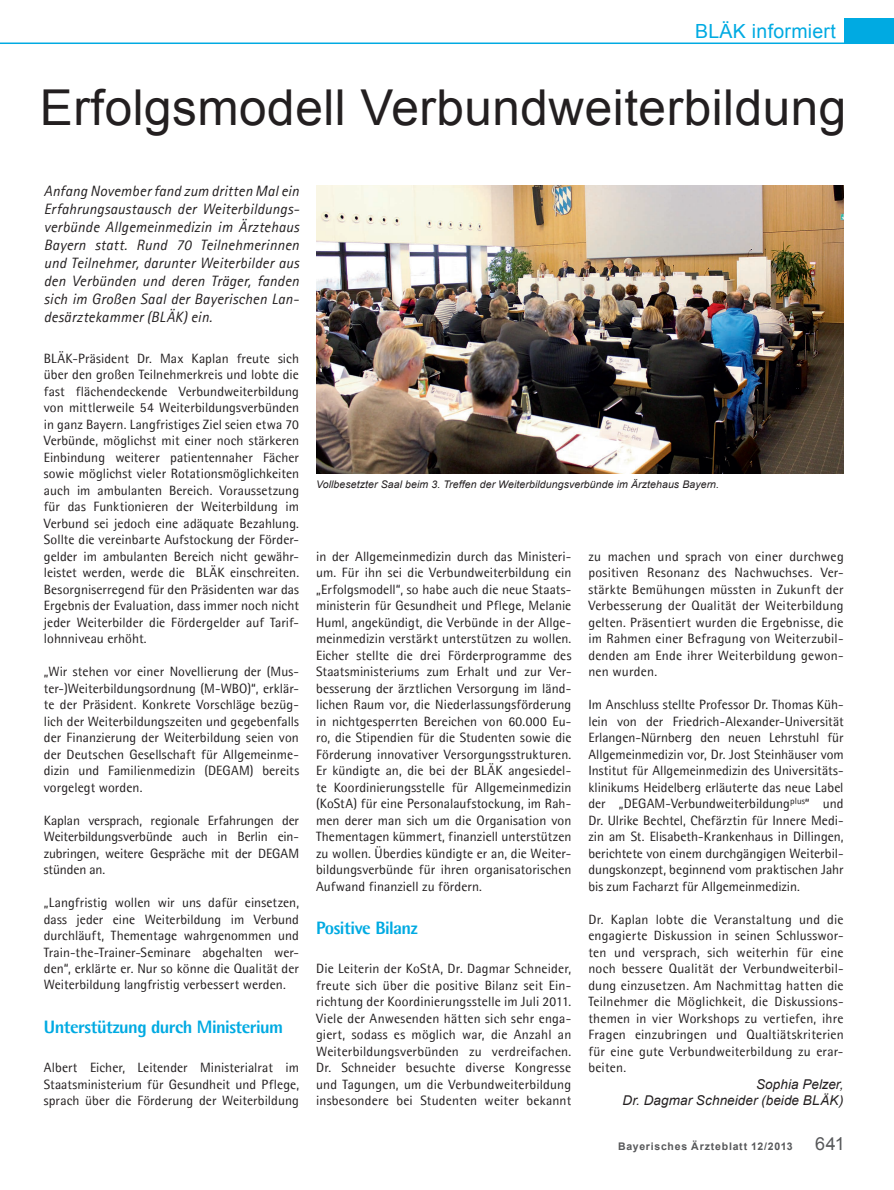
<style>
.page{position:relative;width:894px;height:1190px;background:#fff}
.page>*{position:absolute;margin:0;border:0;box-sizing:border-box;transform-origin:0 0}
.t1{font:49.5px "Arial";letter-spacing:.01em;color:#231f20}
.t2{font:19.5px "Arial";letter-spacing:.015em;color:#00aae2}
.t3{font:800 18px "Agfa Rotis Semisans";letter-spacing:-.03em;color:#00aae2}
.t4{font:italic 15px/18px "Agfa Rotis Sans Serif";letter-spacing:.015em;color:#231f20;text-align:justify}
.t5{font:13.5px/16.5px "Agfa Rotis Semisans";letter-spacing:.005em;color:#231f20;text-align:justify}
.t6{font:italic 13.5px/16.5px "Arial";letter-spacing:.005em;color:#231f20;text-align:right}
.t7{font:italic 10.5px "Arial";letter-spacing:.01em;color:#231f20}
.t8{font:700 10.5px "Arial";letter-spacing:.07em;color:#57585a}
.s1{font-weight:400;font-size:18px}
</style>
<div class="page">
<hr style="left:0;top:43px;width:893px;height:1px;background:#00aae2">
<div style="left:843px;top:18px;width:50px;height:26px;background:#00aae2"></div>
<img style="left:316px;top:186px;width:527px;height:288px">
<h2 class="t2" style="left:695px;top:18px;width:142px">BLÄK informiert</h2>
<h1 class="t1" style="left:40px;top:73px;width:807px">Erfolgsmodell Verbundweiterbildung</h1>
<p class="t4" style="left:44px;top:182px;width:257px">Anfang November fand zum dritten Mal ein Erfahrungsaustausch der Weiterbildungs&shy;verbünde Allgemeinmedizin im Ärztehaus Bayern statt. Rund 70 Teilnehmerinnen und Teilnehmer, darunter Weiterbilder aus den Verbünden und deren Träger, fanden sich im Großen Saal der Bayerischen Lan&shy;desärztekammer (BLÄK) ein.</p>
<p class="t5" style="left:44px;top:350px;width:257px">BLÄK-Präsident Dr. Max Kaplan freute sich über den großen Teilnehmerkreis und lobte die fast flächendeckende Verbundweiterbildung von mittlerweile 54 Weiterbildungsverbünden in ganz Bayern. Langfristiges Ziel seien etwa 70<br>Verbünde, möglichst mit einer noch stärkeren Einbindung weiterer patientennaher Fächer sowie möglichst vieler Rotationsmöglichkeiten auch im ambulanten Bereich. Voraussetzung für das Funktionieren der Weiterbildung im Verbund sei jedoch eine adäquate Bezahlung.<br>Sollte die vereinbarte Aufstockung der Förder&shy;gelder im ambulanten Bereich nicht gewähr&shy;leistet werden, werde die BLÄK einschreiten.<br>Besorgniserregend für den Präsidenten war das Ergebnis der Evaluation, dass immer noch nicht jeder Weiterbilder die Fördergelder auf Tarif&shy;lohnniveau erhöht.</p>
<p class="t5" style="left:44px;top:663px;width:257px">„Wir stehen vor einer Novellierung der (Mus&shy;ter-)Weiterbildungsordnung (M-WBO)“, erklär&shy;te der Präsident. Konkrete Vorschläge bezüg&shy;lich der Weiterbildungszeiten und gegebenfalls der Finanzierung der Weiterbildung seien von der Deutschen Gesellschaft für Allgemeinme&shy;dizin und Familienmedizin (DEGAM) bereits vorgelegt worden.</p>
<p class="t5" style="left:44px;top:812px;width:257px">Kaplan versprach, regionale Erfahrungen der Weiterbildungsverbünde auch in Berlin ein&shy;zubringen, weitere Gespräche mit der DEGAM stünden an.</p>
<p class="t5" style="left:44px;top:894px;width:257px">„Langfristig wollen wir uns dafür einsetzen, dass jeder eine Weiterbildung im Verbund durchläuft, Thementage wahrgenommen und Train-the-Trainer-Seminare abgehalten wer&shy;den“, erklärte er. Nur so könne die Qualität der Weiterbildung langfristig verbessert werden.</p>
<h3 class="t3" style="left:44px;top:1016px;width:241px">Unterstützung durch Ministerium</h3>
<p class="t5" style="left:44px;top:1059px;width:257px">Albert Eicher, Leitender Ministerialrat im Staatsministerium für Gesundheit und Pflege, sprach über die Förderung der Weiterbildung</p>
<p class="t7" style="left:316px;top:477px;width:404px">Vollbesetzter Saal beim 3. Treffen der Weiterbildungsverbünde im Ärztehaus Bayern.</p>
<p class="t5" style="left:316px;top:548px;width:257px">in der Allgemeinmedizin durch das Ministeri&shy;um. Für ihn sei die Verbundweiterbildung ein „Erfolgsmodell“, so habe auch die neue Staats&shy;ministerin für Gesundheit und Pflege, Melanie Huml, angekündigt, die Verbünde in der Allge&shy;meinmedizin verstärkt unterstützen zu wollen.<br>Eicher stellte die drei Förderprogramme des Staatsministeriums zum Erhalt und zur Ver&shy;besserung der ärztlichen Versorgung im länd&shy;lichen Raum vor, die Niederlassungsförderung in nichtgesperrten Bereichen von 60.000 Eu&shy;ro, die Stipendien für die Studenten sowie die Förderung innovativer Versorgungsstrukturen.<br>Er kündigte an, die bei der BLÄK angesiedel&shy;te Koordinierungsstelle für Allgemeinmedizin (KoStA) für eine Personalaufstockung, im Rah&shy;men derer man sich um die Organisation von Thementagen kümmert, finanziell unterstützen zu wollen. Überdies kündigte er an, die Weiter&shy;bildungsverbünde für ihren organisatorischen Aufwand finanziell zu fördern.</p>
<h3 class="t3" style="left:316px;top:917px;width:103px">Positive Bilanz</h3>
<p class="t5" style="left:316px;top:960px;width:257px">Die Leiterin der KoStA, Dr. Dagmar Schneider, freute sich über die positive Bilanz seit Ein&shy;richtung der Koordinierungsstelle im Juli 2011.<br>Viele der Anwesenden hätten sich sehr enga&shy;giert, sodass es möglich war, die Anzahl an Weiterbildungsverbünden zu verdreifachen.<br>Dr. Schneider besuchte diverse Kongresse und Tagungen, um die Verbundweiterbildung insbesondere bei Studenten weiter bekannt</p>
<p class="t5" style="left:588px;top:548px;width:257px">zu machen und sprach von einer durchweg positiven Resonanz des Nachwuchses. Ver&shy;stärkte Bemühungen müssten in Zukunft der Verbesserung der Qualität der Weiterbildung gelten. Präsentiert wurden die Ergebnisse, die im Rahmen einer Befragung von Weiterzubil&shy;denden am Ende ihrer Weiterbildung gewon&shy;nen wurden.</p>
<p class="t5" style="left:588px;top:696px;width:257px">Im Anschluss stellte Professor Dr. Thomas Küh&shy;lein von der Friedrich-Alexander-Universität Erlangen-Nürnberg den neuen Lehrstuhl für Allgemeinmedizin vor, Dr. Jost Steinhäuser vom Institut für Allgemeinmedizin des Universitäts&shy;klinikums Heidelberg erläuterte das neue Label der „DEGAM-Verbundweiterbildung<sup>plus</sup>“ und Dr. Ulrike Bechtel, Chefärztin für Innere Medi&shy;zin am St. Elisabeth-Krankenhaus in Dillingen, berichtete von einem durchgängigen Weiterbil&shy;dungskonzept, beginnend vom praktischen Jahr bis zum Facharzt für Allgemeinmedizin.</p>
<p class="t5" style="left:588px;top:911px;width:257px">Dr. Kaplan lobte die Veranstaltung und die engagierte Diskussion in seinen Schlusswor&shy;ten und versprach, sich weiterhin für eine noch bessere Qualität der Verbundweiterbil&shy;dung einzusetzen. Am Nachmittag hatten die Teilnehmer die Möglichkeit, die Diskussions&shy;themen in vier Workshops zu vertiefen, ihre Fragen einzubringen und Qualtiätskriterien für eine gute Verbundweiterbildung zu erar&shy;beiten.</p>
<p class="t6" style="left:622px;top:1076px;width:223px">Sophia Pelzer,<br>Dr. Dagmar Schneider (beide BLÄK)</p>
<p class="t8" style="left:618px;top:1139px;width:228px">Bayerisches Ärzteblatt 12/2013 <span class="s1">641</span></p>
</div>
